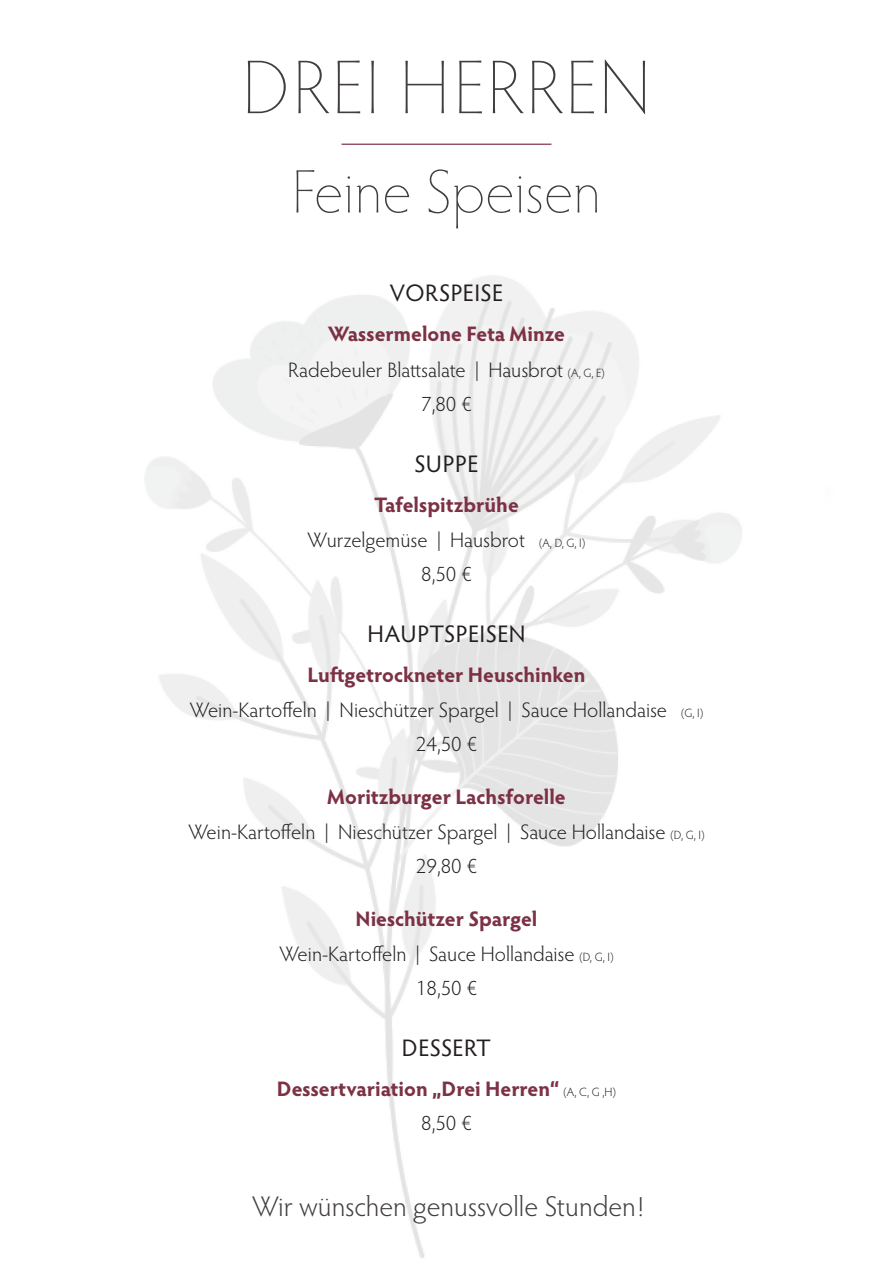
<style>
.page{position:relative;width:893px;height:1263px;background:#fff}
.page>*{position:absolute;margin:0;border:0;box-sizing:border-box;transform-origin:0 0}
.t1{font:200 76.5px "Hypatia Sans Pro";letter-spacing:.03em;color:#231f20}
.t2{font:200 61.5px "Hypatia Sans Pro";color:#231f20}
.t3{font:300 28.5px "Hypatia Sans Pro";color:#231f20}
.t4{font:24px "Hypatia Sans Pro";letter-spacing:.015em;color:#231f20}
.t5{font:300 21px/34.8px "Hypatia Sans Pro";color:#231f20;text-align:center}
.t6{font:700 21px/34px "Hypatia Sans Pro";color:#7c3145;text-align:center}
.s1{font-weight:700;color:#7c3145}
.s2{font-size:12px}
.s3{font-weight:300;font-size:12px;color:#231f20}
.s4{font-weight:300;color:#231f20}
</style>
<div class="page">
<img style="left:145px;top:143px;width:597px;height:1115px">
<h1 class="t1" style="left:242px;top:38px;width:410px">DREI HERREN</h1>
<h2 class="t2" style="left:292px;top:152px;width:310px">Feine Speisen</h2>
<p class="t4" style="left:390px;top:277px;width:115px">VORSPEISE</p>
<p class="t5" style="left:288px;top:316px;width:318px"><span class="s1">Wassermelone Feta Minze<br></span>Radebeuler Blattsalate | Hausbrot <span class="s2">(A, G, E)<br></span>7,80 €</p>
<p class="t4" style="left:415px;top:447px;width:65px">SUPPE</p>
<p class="t5" style="left:308px;top:486px;width:279px"><span class="s1">Tafelspitzbrühe<br></span>Wurzelgemüse | Hausbrot <span class="s2">(A, D, G, I)<br></span>8,50 €</p>
<p class="t4" style="left:367px;top:618px;width:160px">HAUPTSPEISEN</p>
<p class="t5" style="left:190px;top:657px;width:515px"><span class="s1">Luftgetrockneter Heuschinken<br></span>Wein-Kartoffeln | Nieschützer Spargel | Sauce Hollandaise <span class="s2">(G, I)<br></span>24,50 €</p>
<p class="t5" style="left:188px;top:779px;width:518px"><span class="s1">Moritzburger Lachsforelle<br></span>Wein-Kartoffeln | Nieschützer Spargel | Sauce Hollandaise <span class="s2">(D, G, I)<br></span>29,80 €</p>
<p class="t5" style="left:279px;top:901px;width:335px"><span class="s1">Nieschützer Spargel<br></span>Wein-Kartoffeln | Sauce Hollandaise <span class="s2">(D, G, I)<br></span>18,50 €</p>
<p class="t4" style="left:402px;top:1032px;width:91px">DESSERT</p>
<p class="t6" style="left:277px;top:1071px;width:341px">Dessertvariation „Drei Herren“ <span class="s3">(A, C, G ,H)<br></span><span class="s4">8,50 €</span></p>
<h3 class="t3" style="left:252px;top:1188px;width:393px">Wir wünschen genussvolle Stunden!</h3>
</div>
